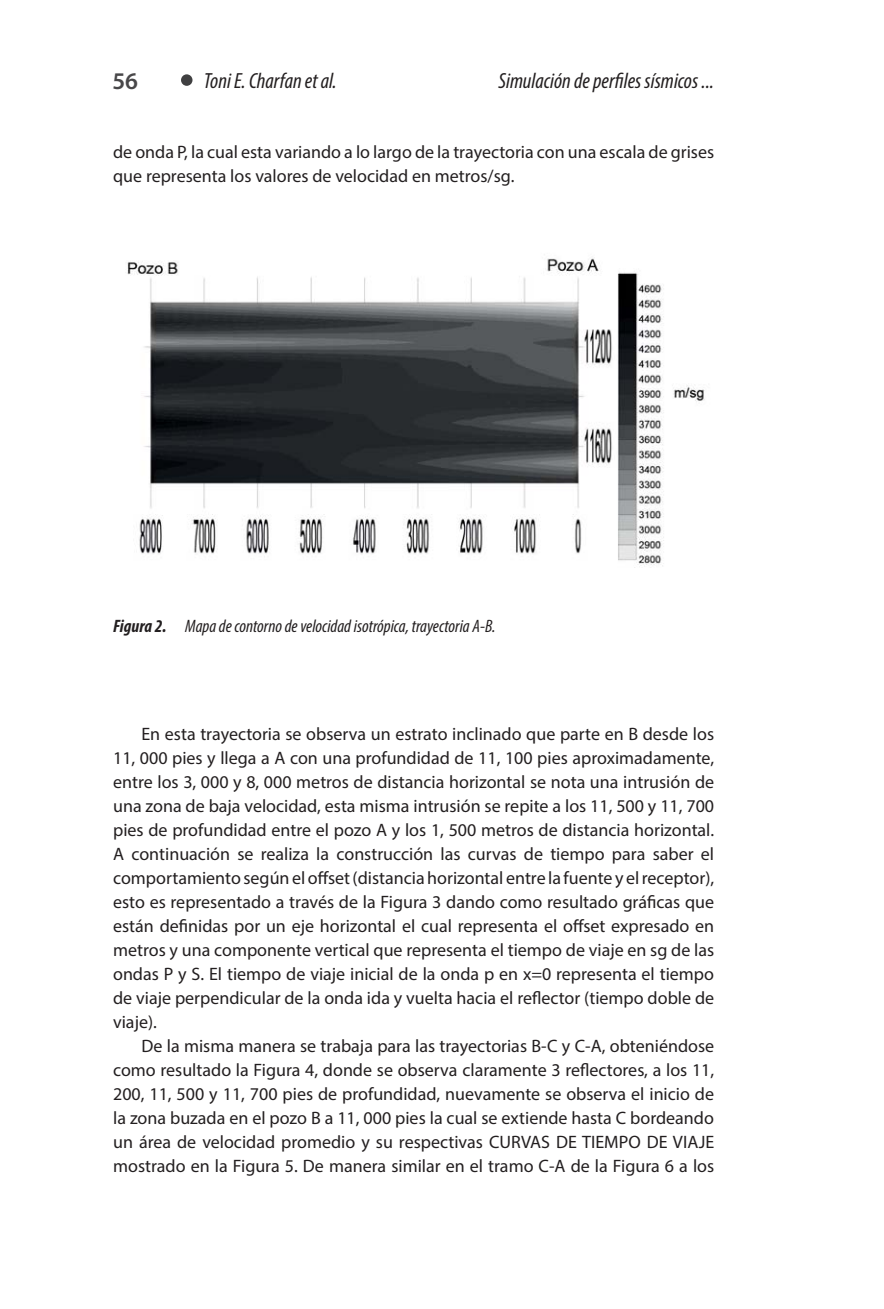
<style>
.page{position:relative;width:884px;height:1309px;background:#fff}
.page>*{position:absolute;margin:0;border:0;box-sizing:border-box;transform-origin:0 0}
.t1{font:600 24px "Myriad Pro";color:#484749}
.t2{font:italic condensed 22px "Myriad Pro";color:#231f20}
.t3{font:18px/24px "Myriad Pro";color:#231f20;text-align:justify}
.t4{font:italic condensed 18px "Myriad Pro";color:#231f20}
.s1{font-weight:700}
</style>
<div class="page">
<div style="left:181px;top:74px;width:11px;height:12px;background:#404041;border-radius:50%"></div>
<img style="left:127px;top:258px;width:578px;height:310px">
<h1 class="t1" style="left:112px;top:72px;width:27px">56</h1>
<p class="t2" style="left:204px;top:72px;width:134px">Toni E. Charfan et al.</p>
<p class="t2" style="left:498px;top:72px;width:217px">Simulación de perfiles sísmicos ...</p>
<p class="t3" style="left:113px;top:141px;width:602px">de onda P, la cual esta variando a lo largo de la trayectoria con una escala de grises que representa los valores de velocidad en metros/sg.</p>
<p class="t4" style="left:113px;top:619px;width:384px"><span class="s1">Figura 2.</span> Mapa de contorno de velocidad isotrópica, trayectoria A-B.</p>
<p class="t3" style="left:113px;top:723px;width:603px;text-indent:28px">En esta trayectoria se observa un estrato inclinado que parte en B desde los 11, 000 pies y llega a A con una profundidad de 11, 100 pies aproximadamente, entre los 3, 000 y 8, 000 metros de distancia horizontal se nota una intrusión de una zona de baja velocidad, esta misma intrusión se repite a los 11, 500 y 11, 700 pies de profundidad entre el pozo A y los 1, 500 metros de distancia horizontal.<br>A continuación se realiza la construcción las curvas de tiempo para saber el comportamiento según el offset (distancia horizontal entre la fuente y el receptor), esto es representado a través de la Figura 3 dando como resultado gráficas que están definidas por un eje horizontal el cual representa el offset expresado en metros y una componente vertical que representa el tiempo de viaje en sg de las ondas P y S. El tiempo de viaje inicial de la onda p en x=0 representa el tiempo de viaje perpendicular de la onda ida y vuelta hacia el reflector (tiempo doble de viaje).</p>
<p class="t3" style="left:113px;top:1035px;width:603px;text-indent:28px">De la misma manera se trabaja para las trayectorias B-C y C-A, obteniéndose como resultado la Figura 4, donde se observa claramente 3 reflectores, a los 11, 200, 11, 500 y 11, 700 pies de profundidad, nuevamente se observa el inicio de la zona buzada en el pozo B a 11, 000 pies la cual se extiende hasta C bordeando un área de velocidad promedio y su respectivas CURVAS DE TIEMPO DE VIAJE mostrado en la Figura 5. De manera similar en el tramo C-A de la Figura 6 a los</p>
</div>
